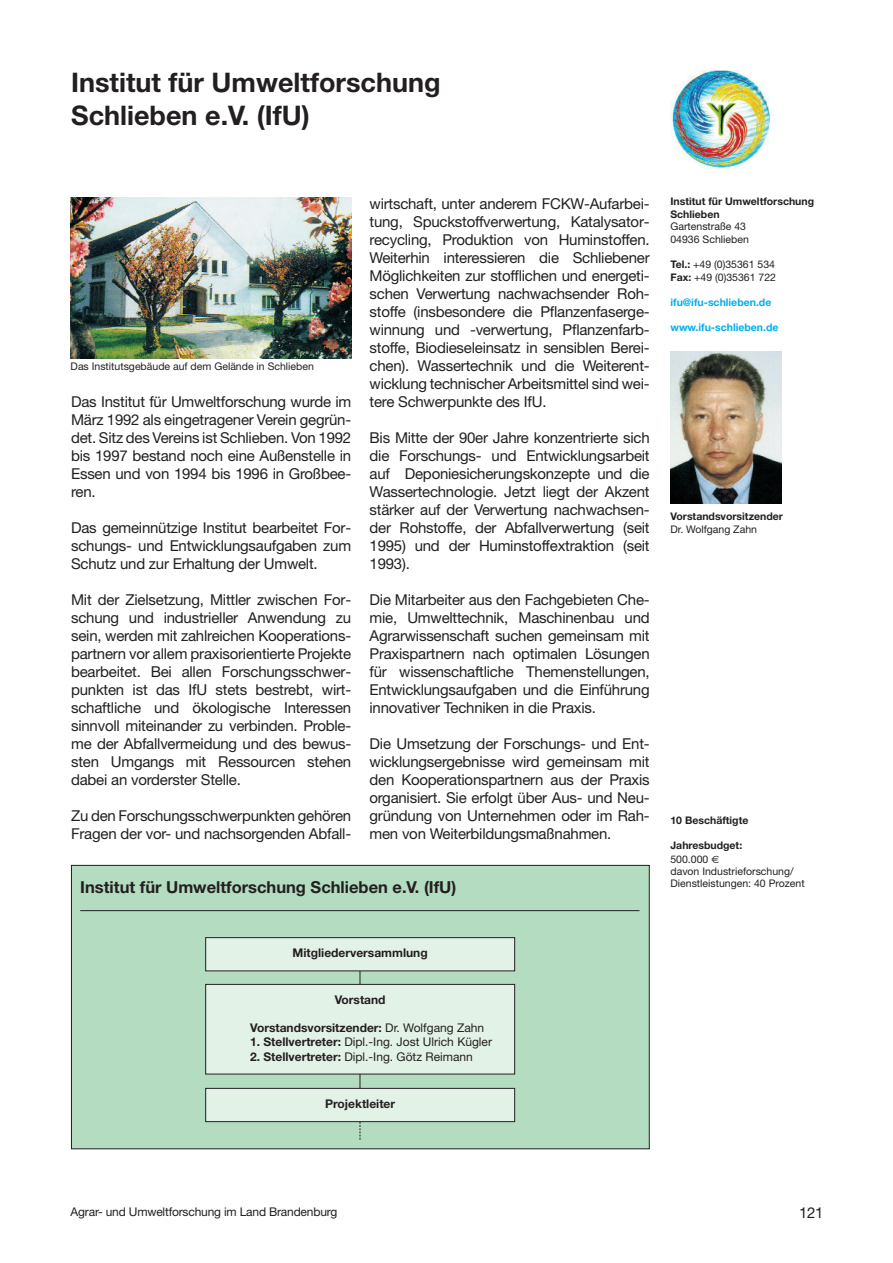
<style>
.page{position:relative;width:893px;height:1263px;background:#fff}
.page>*{position:absolute;margin:0;border:0;box-sizing:border-box;transform-origin:0 0}
.t1{font:700 27px/32.4px "Helvetica Neue";color:#231f20}
.t2{font:700 16.5px "Helvetica Neue";color:#231f20}
.t3{font:15px/18px "Helvetica Neue";letter-spacing:-.015em;color:#231f20;text-align:justify}
.t4{font:12px "Helvetica Neue";letter-spacing:-.015em;color:#231f20}
.t5{font:700 12px "Helvetica Neue";color:#231f20}
.t6{font:10.5px/12.6px "Helvetica Neue";color:#231f20}
.t7{font:700 10.5px/12.6px "Helvetica Neue";color:#231f20}
.t8{font:700 10.5px "Helvetica Neue";color:#00aeef}
.s1{font-weight:700}
.s2{font-weight:400}
.s3{font-family:"Euro Sans";font-weight:400}
</style>
<div class="page">
<img style="left:71px;top:198px;width:280px;height:161px">
<div style="left:71px;top:865px;width:578px;height:284px;background:#b3dcc0"></div>
<div style="left:71px;top:865px;width:578px;height:284px;border:1px solid #231f20"></div>
<hr style="left:359px;top:970px;width:1px;height:150px;background:#231f20">
<svg style="left:359px;top:1122px;width:1px;height:18px"></svg>
<div style="left:206px;top:938px;width:308px;height:33px;background:#e3f2e7"></div>
<div style="left:205px;top:937px;width:310px;height:34px;border:1px solid #231f20"></div>
<div style="left:206px;top:984px;width:308px;height:90px;background:#e3f2e7"></div>
<div style="left:205px;top:984px;width:310px;height:90px;border:1px solid #231f20"></div>
<div style="left:206px;top:1088px;width:308px;height:34px;background:#e3f2e7"></div>
<div style="left:205px;top:1088px;width:310px;height:34px;border:1px solid #231f20"></div>
<hr style="left:80px;top:910px;width:559px;height:1px;background:#231f20">
<img style="left:670px;top:70px;width:101px;height:99px">
<img style="left:670px;top:352px;width:111px;height:152px">
<h1 class="t1" style="left:71px;top:69px;width:371px">Institut für Umweltforschung<br>Schlieben e.V. (IfU)</h1>
<p class="t6" style="left:71px;top:361px;width:245px">Das Institutsgebäude auf dem Gelände in Schlieben</p>
<p class="t3" style="left:71px;top:394px;width:281px">Das Institut für Umweltforschung wurde im März 1992 als eingetragener Verein gegrün&shy;det. Sitz des Vereins ist Schlieben. Von 1992 bis 1997 bestand noch eine Außenstelle in Essen und von 1994 bis 1996 in Großbee&shy;ren.</p>
<p class="t3" style="left:71px;top:520px;width:281px">Das gemeinnützige Institut bearbeitet For&shy;schungs- und Entwicklungsaufgaben zum Schutz und zur Erhaltung der Umwelt.</p>
<p class="t3" style="left:71px;top:592px;width:281px">Mit der Zielsetzung, Mittler zwischen For&shy;schung und industrieller Anwendung zu sein, werden mit zahlreichen Kooperations&shy;partnern vor allem praxisorientierte Projekte bearbeitet. Bei allen Forschungsschwer&shy;punkten ist das IfU stets bestrebt, wirt&shy;schaftliche und ökologische Interessen sinnvoll miteinander zu verbinden. Proble&shy;me der Abfallvermeidung und des bewus&shy;sten Umgangs mit Ressourcen stehen dabei an vorderster Stelle.</p>
<p class="t3" style="left:71px;top:808px;width:281px">Zu den Forschungsschwerpunkten gehören<br>Fragen der vor- und nachsorgenden Abfall-</p>
<p class="t3" style="left:369px;top:196px;width:281px">wirtschaft, unter anderem FCKW-Aufarbei&shy;tung, Spuckstoffverwertung, Katalysator&shy;recycling, Produktion von Huminstoffen.<br>Weiterhin interessieren die Schliebener Möglichkeiten zur stofflichen und energeti&shy;schen Verwertung nachwachsender Roh&shy;stoffe (insbesondere die Pflanzenfaserge&shy;winnung und -verwertung, Pflanzenfarb&shy;stoffe, Biodieseleinsatz in sensiblen Berei&shy;chen). Wassertechnik und die Weiterent&shy;wicklung technischer Arbeitsmittel sind wei&shy;tere Schwerpunkte des IfU.</p>
<p class="t3" style="left:369px;top:430px;width:281px">Bis Mitte der 90er Jahre konzentrierte sich die Forschungs- und Entwicklungsarbeit auf Deponiesicherungskonzepte und die Wassertechnologie. Jetzt liegt der Akzent stärker auf der Verwertung nachwachsen&shy;der Rohstoffe, der Abfallverwertung (seit 1995) und der Huminstoffextraktion (seit 1993).</p>
<p class="t3" style="left:369px;top:592px;width:281px">Die Mitarbeiter aus den Fachgebieten Che&shy;mie, Umwelttechnik, Maschinenbau und Agrarwissenschaft suchen gemeinsam mit Praxispartnern nach optimalen Lösungen für wissenschaftliche Themenstellungen, Entwicklungsaufgaben und die Einführung innovativer Techniken in die Praxis.</p>
<p class="t3" style="left:369px;top:736px;width:281px">Die Umsetzung der Forschungs- und Ent&shy;wicklungsergebnisse wird gemeinsam mit den Kooperationspartnern aus der Praxis organisiert. Sie erfolgt über Aus- und Neu&shy;gründung von Unternehmen oder im Rah&shy;men von Weiterbildungsmaßnahmen.</p>
<p class="t2" style="left:80px;top:882px;width:377px">Institut für Umweltforschung Schlieben e.V. (IfU)</p>
<p class="t7" style="left:670px;top:196px;width:145px">Institut für Umweltforschung<br>Schlieben</p>
<p class="t6" style="left:670px;top:221px;width:80px">Gartenstraße 43<br>04936 Schlieben</p>
<p class="t6" style="left:670px;top:259px;width:107px"><span class="s1">Tel.:</span> +49 (0)35361 534<br><span class="s1">Fax:</span> +49 (0)35361 722</p>
<p class="t8" style="left:670px;top:299px;width:102px">ifu@ifu-schlieben.de</p>
<p class="t8" style="left:670px;top:324px;width:110px">www.ifu-schlieben.de</p>
<p class="t7" style="left:670px;top:511px;width:114px">Vorstandsvorsitzender</p>
<p class="t6" style="left:670px;top:524px;width:88px">Dr. Wolfgang Zahn</p>
<p class="t7" style="left:670px;top:814px;width:79px">10 Beschäftigte</p>
<p class="t7" style="left:670px;top:839px;width:73px;line-height:14.1px">Jahresbudget:<br><span class="s2">500.000</span> <span class="s3">€</span></p>
<p class="t6" style="left:670px;top:866px;width:136px">davon Industrieforschung/<br>Dienstleistungen: 40 Prozent</p>
<p class="t5" style="left:292px;top:949px;width:136px">Mitgliederversammlung</p>
<p class="t5" style="left:335px;top:996px;width:52px">Vorstand</p>
<p class="t5" style="left:250px;top:1024px;width:235px">Vorstandsvorsitzender: <span class="s2">Dr. Wolfgang Zahn</span></p>
<p class="t4" style="left:250px;top:1038px;width:243px"><span class="s1">1. Stellvertreter:</span> Dipl.-Ing. Jost Ulrich Kügler</p>
<p class="t4" style="left:250px;top:1052px;width:224px"><span class="s1">2. Stellvertreter:</span> Dipl.-Ing. Götz Reimann</p>
<p class="t5" style="left:325px;top:1100px;width:71px">Projektleiter</p>
<p class="t4" style="left:71px;top:1208px;width:268px">Agrar- und Umweltforschung im Land Brandenburg</p>
<p class="t3" style="left:799px;top:1205px;width:26px">121</p>
</div>
